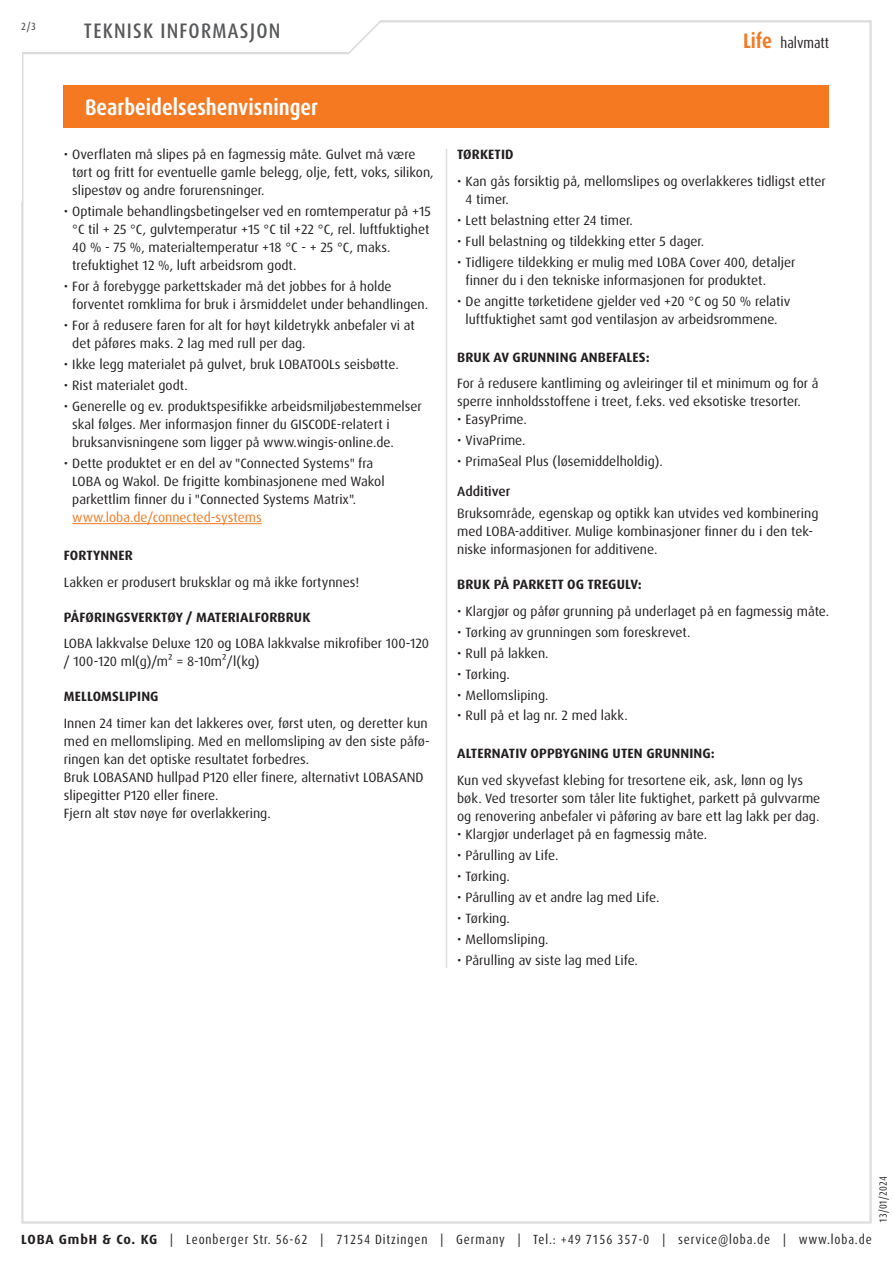
<style>
.page{position:relative;width:893px;height:1263px;background:#fff}
.page>*{position:absolute;margin:0;border:0;box-sizing:border-box;transform-origin:0 0}
.Abschnitt{font:700 condensed 22.5px "Dax Pro";color:#fff}
.t1{font:500 condensed 21px "Dax Pro";letter-spacing:.06em;color:#57585a}
.t2{font:condensed 15px "Dax Pro";color:#231f20}
.Text{font:13.5px/18px "Dax Pro";color:#231f20}
.t3{font:700 13.5px "Dax Pro";letter-spacing:.01em;color:#231f20}
.t4{font:500 13.5px "Dax Pro";color:#231f20}
.t5{font:condensed 13.35px "Dax Pro";letter-spacing:.065em;color:#231f20}
.t6{font:condensed 10.5px "Dax Pro";color:#231f20}
.t7{font:500 condensed 10.5px "Dax Pro";color:#57585a}
.s1{color:#f47921}
.s2{font-weight:700;font-size:21px;color:#f47921}
.s3{font-weight:700;font-stretch:normal}
</style>
<div class="page">
<svg style="left:22px;top:20px;width:410px;height:35px"></svg>
<div style="left:64px;top:85px;width:765px;height:43px;background:#f47921"></div>
<hr style="left:72px;top:523px;width:190px;height:1px;background:#f47921">
<hr style="left:446px;top:149px;width:1px;height:819px;background:#dcdddf">
<p class="t7" style="left:21px;top:19px;width:16px">2/3</p>
<h2 class="t1" style="left:84px;top:17px;width:198px">TEKNISK INFORMASJON</h2>
<p class="Abschnitt" style="left:85px;top:93px;width:235px">Bearbeidelseshenvisninger</p>
<p class="Text" style="left:72px;top:146px;width:363px;text-indent:-9px">• Overflaten må slipes på en fagmessig måte. Gulvet må være tørt og fritt for eventuelle gamle belegg, olje, fett, voks, silikon, slipestøv og andre forurensninger.</p>
<p class="Text" style="left:72px;top:203px;width:360px;text-indent:-9px">• Optimale behandlingsbetingelser ved en romtemperatur på +15 °C til + 25 °C, gulvtemperatur +15 °C til +22 °C, rel. luftfuktighet 40 % - 75 %, materialtemperatur +18 °C - + 25 °C, maks. trefuktighet 12 %, luft arbeidsrom godt.</p>
<p class="Text" style="left:72px;top:278px;width:357px;text-indent:-9px">• For å forebygge parkettskader må det jobbes for å holde forventet romklima for bruk i årsmiddelet under behandlingen.</p>
<p class="Text" style="left:72px;top:317px;width:344px;text-indent:-9px">• For å redusere faren for alt for høyt kildetrykk anbefaler vi at det påføres maks. 2 lag med rull per dag.</p>
<p class="Text" style="left:64px;top:356px;width:336px">• Ikke legg materialet på gulvet, bruk LOBATOOLs seisbøtte.</p>
<p class="Text" style="left:64px;top:377px;width:126px">• Rist materialet godt.</p>
<p class="Text" style="left:72px;top:398px;width:351px;text-indent:-9px">• Generelle og ev. produktspesifikke arbeidsmiljøbestemmelser skal følges. Mer informasjon finner du GISCODE-relatert i bruksanvisningene som ligger på www.wingis-online.de.</p>
<p class="Text" style="left:72px;top:455px;width:314px;text-indent:-9px">• Dette produktet er en del av "Connected Systems" fra LOBA og Wakol. De frigitte kombinasjonene med Wakol parkettlim finner du i "Connected Systems Matrix". <span class="s1">www.loba.de/connected-systems</span></p>
<p class="t3" style="left:64px;top:547px;width:70px">FORTYNNER</p>
<p class="Text" style="left:64px;top:573px;width:297px">Lakken er produsert bruksklar og må ikke fortynnes!</p>
<p class="t3" style="left:64px;top:608px;width:248px">PÅFØRINGSVERKTØY / MATERIALFORBRUK</p>
<p class="Text" style="left:64px;top:635px;width:367px">LOBA lakkvalse Deluxe 120 og LOBA lakkvalse mikrofiber 100-120 / 100-120 ml(g)/m² = 8-10m²/l(kg)</p>
<p class="t3" style="left:64px;top:688px;width:96px">MELLOMSLIPING</p>
<p class="Text" style="left:64px;top:714px;width:367px">Innen 24 timer kan det lakkeres over, først uten, og deretter kun med en mellomsliping. Med en mellomsliping av den siste påfø&shy;ringen kan det optiske resultatet forbedres.</p>
<p class="Text" style="left:64px;top:768px;width:361px">Bruk LOBASAND hullpad P120 eller finere, alternativt LOBASAND slipegitter P120 eller finere.</p>
<p class="Text" style="left:64px;top:804px;width:209px">Fjern alt støv nøye før overlakkering.</p>
<p class="t2" style="left:743px;top:34px;width:88px"><span class="s2">Life</span> halvmatt</p>
<p class="t3" style="left:457px;top:146px;width:58px">TØRKETID</p>
<p class="Text" style="left:466px;top:172px;width:362px;text-indent:-9px">• Kan gås forsiktig på, mellomslipes og overlakkeres tidligst etter<br>4 timer.</p>
<p class="Text" style="left:457px;top:211px;width:177px">• Lett belastning etter 24 timer.</p>
<p class="Text" style="left:457px;top:232px;width:249px">• Full belastning og tildekking etter 5 dager.</p>
<p class="Text" style="left:466px;top:253px;width:331px;text-indent:-9px">• Tidligere tildekking er mulig med LOBA Cover 400, detaljer finner du i den tekniske informasjonen for produktet.</p>
<p class="Text" style="left:457px;top:292px;width:335px;text-align:center">• De angitte tørketidene gjelder ved +20 °C og 50 % relativ luftfuktighet samt god ventilasjon av arbeidsrommene.</p>
<p class="t3" style="left:457px;top:348px;width:194px">BRUK AV GRUNNING ANBEFALES:</p>
<p class="Text" style="left:457px;top:375px;width:363px">For å redusere kantliming og avleiringer til et minimum og for å sperre innholdsstoffene i treet, f.eks. ved eksotiske tresorter.</p>
<p class="Text" style="left:457px;top:411px;width:71px">• EasyPrime.</p>
<p class="Text" style="left:457px;top:432px;width:70px">• VivaPrime.</p>
<p class="Text" style="left:457px;top:453px;width:207px">• PrimaSeal Plus (løsemiddelholdig).</p>
<p class="t4" style="left:457px;top:482px;width:55px">Additiver</p>
<p class="Text" style="left:457px;top:504px;width:363px">Bruksområde, egenskap og optikk kan utvides ved kombinering med LOBA-additiver. Mulige kombinasjoner finner du i den tek&shy;niske informasjonen for additivene.</p>
<p class="t3" style="left:457px;top:576px;width:186px">BRUK PÅ PARKETT OG TREGULV:</p>
<p class="Text" style="left:457px;top:602px;width:374px">• Klargjør og påfør grunning på underlaget på en fagmessig måte.</p>
<p class="Text" style="left:457px;top:623px;width:235px">• Tørking av grunningen som foreskrevet.</p>
<p class="Text" style="left:457px;top:644px;width:93px">• Rull på lakken.</p>
<p class="Text" style="left:457px;top:665px;width:54px">• Tørking.</p>
<p class="Text" style="left:457px;top:686px;width:93px">• Mellomsliping.</p>
<p class="Text" style="left:457px;top:707px;width:172px">• Rull på et lag nr. 2 med lakk.</p>
<p class="t3" style="left:457px;top:745px;width:259px">ALTERNATIV OPPBYGNING UTEN GRUNNING:</p>
<p class="Text" style="left:457px;top:771px;width:365px">Kun ved skyvefast klebing for tresortene eik, ask, lønn og lys bøk. Ved tresorter som tåler lite fuktighet, parkett på gulvvarme og renovering anbefaler vi påføring av bare ett lag lakk per dag.</p>
<p class="Text" style="left:457px;top:825px;width:252px">• Klargjør underlaget på en fagmessig måte.</p>
<p class="Text" style="left:457px;top:846px;width:103px">• Pårulling av Life.</p>
<p class="Text" style="left:457px;top:867px;width:54px">• Tørking.</p>
<p class="Text" style="left:457px;top:888px;width:204px">• Pårulling av et andre lag med Life.</p>
<p class="Text" style="left:457px;top:909px;width:54px">• Tørking.</p>
<p class="Text" style="left:457px;top:930px;width:93px">• Mellomsliping.</p>
<p class="Text" style="left:457px;top:951px;width:182px">• Pårulling av siste lag med Life.</p>
<p class="t6" style="left:876px;top:1222px;width:48px;rotate:-90deg">13/01/2024</p>
<p class="t5" style="left:21px;top:1230px;width:852px"><span class="s3">LOBA GmbH &amp; Co. KG</span> | Leonberger Str. 56-62 | 71254 Ditzingen | Germany | Tel.: +49 7156 357-0 | service@loba.de | www.loba.de</p>
</div>
